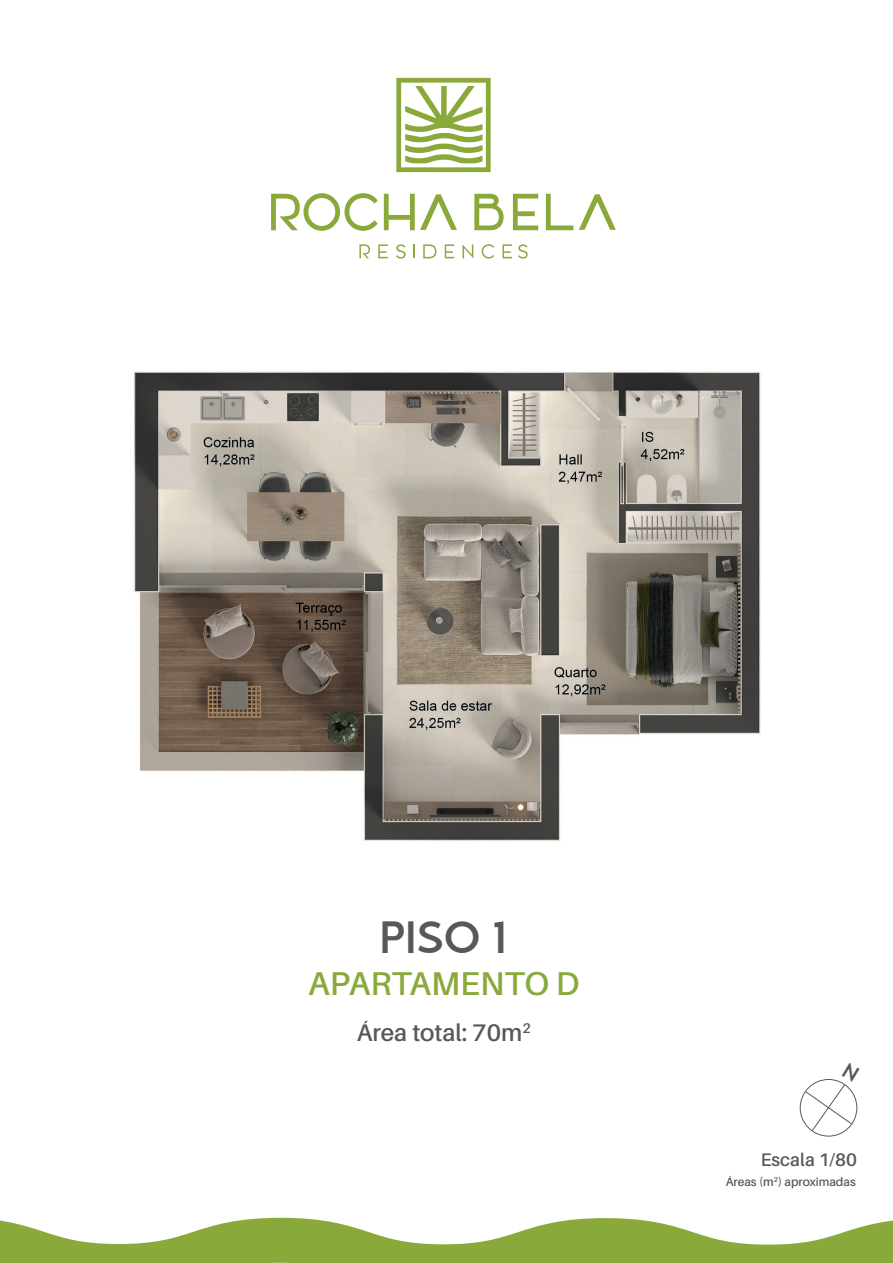
<style>
.page{position:relative;width:893px;height:1263px;background:#fff}
.page>*{position:absolute;margin:0;border:0;box-sizing:border-box;transform-origin:0 0}
.t1{font:500 45px "Qargeo";color:#57585a}
.t2{font:600 33px "Aileron";color:#89a93b}
.t3{font:600 24px "Aileron";color:#57585a}
.t4{font:600 18.15px "Aileron";color:#57585a}
.t5{font:600 12px "Aileron";color:#57585a}
</style>
<div class="page">
<svg style="left:0;top:1217px;width:893px;height:46px"></svg>
<img style="left:133px;top:371px;width:628px;height:470px">
<svg style="left:396px;top:78px;width:95px;height:94px"></svg>
<svg style="left:271px;top:193px;width:107px;height:38px"></svg>
<svg style="left:474px;top:194px;width:30px;height:36px"></svg>
<svg style="left:513px;top:194px;width:25px;height:36px"></svg>
<svg style="left:546px;top:194px;width:27px;height:36px"></svg>
<svg style="left:359px;top:244px;width:11px;height:14px"></svg>
<svg style="left:378px;top:244px;width:10px;height:14px"></svg>
<svg style="left:396px;top:244px;width:10px;height:15px"></svg>
<svg style="left:413px;top:244px;width:2px;height:14px"></svg>
<svg style="left:423px;top:244px;width:13px;height:14px"></svg>
<svg style="left:445px;top:244px;width:9px;height:14px"></svg>
<svg style="left:462px;top:244px;width:11px;height:14px"></svg>
<svg style="left:482px;top:244px;width:12px;height:15px"></svg>
<svg style="left:502px;top:244px;width:10px;height:14px"></svg>
<svg style="left:518px;top:244px;width:10px;height:15px"></svg>
<svg style="left:384px;top:194px;width:73px;height:36px"></svg>
<svg style="left:579px;top:194px;width:37px;height:36px"></svg>
<svg style="left:804px;top:1079px;width:54px;height:53px"></svg>
<h1 class="t1" style="left:380px;top:912px;width:128px">PISO 1</h1>
<h2 class="t2" style="left:308px;top:965px;width:273px">APARTAMENTO D</h2>
<h3 class="t3" style="left:357px;top:1019px;width:175px">Área total: 70m<sup>2</sup></h3>
<h3 class="t4" style="left:761px;top:1150px;width:98px">Escala 1/80</h3>
<p class="t5" style="left:726px;top:1175px;width:132px">Áreas (m<sup>2</sup>) aproximadas</p>
</div>
